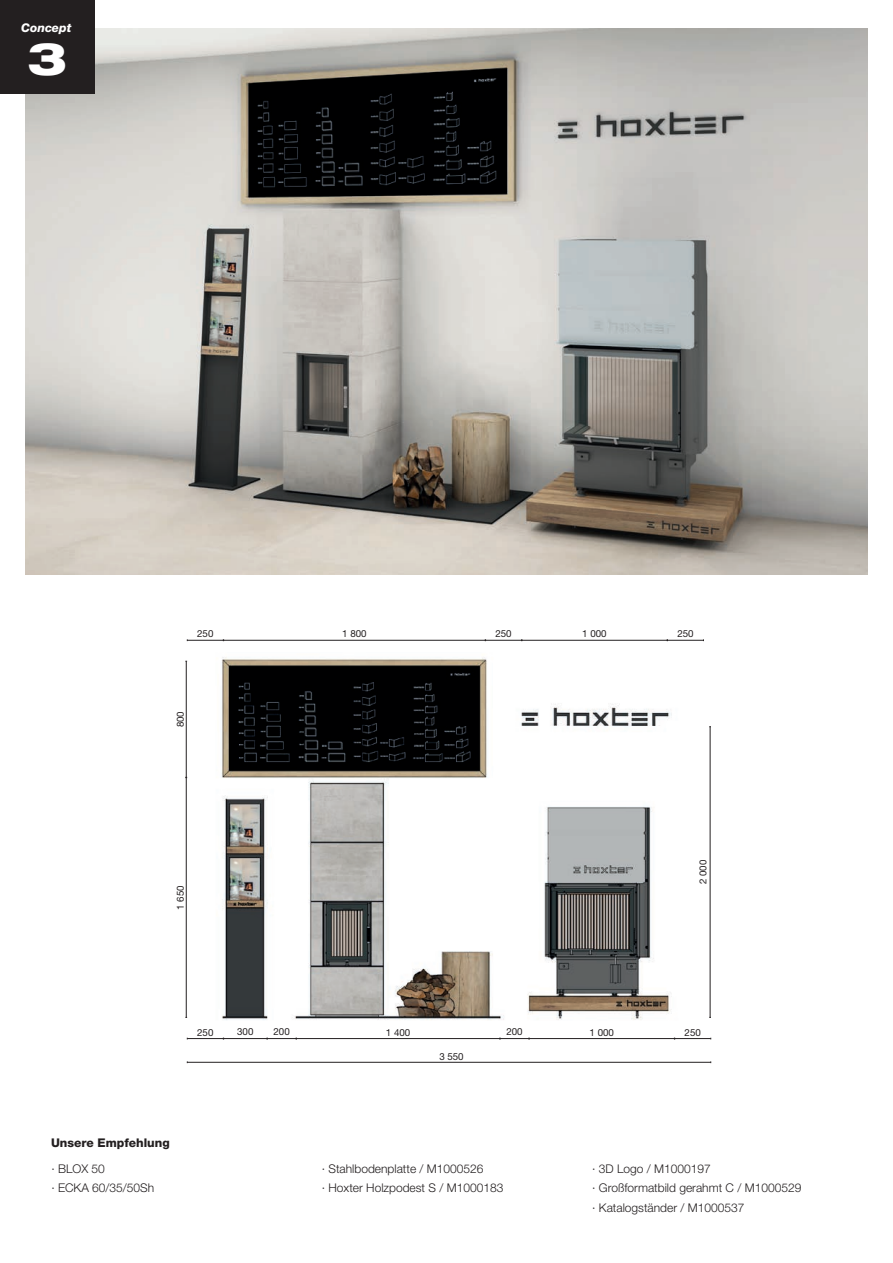
<style>
.page{position:relative;width:893px;height:1263px;background:#fff}
.page>*{position:absolute;margin:0;border:0;box-sizing:border-box;transform-origin:0 0}
.t1{font:800 expanded 45px "Helvetica Neue LT Pro";color:#fff}
.t2{font:300 12px/19.5px "Helvetica Neue LT Pro";color:#231f20}
.t3{font:800 12px "Helvetica Neue LT Pro";color:#231f20}
.t4{font:italic 800 12px "Helvetica Neue LT Pro";color:#fff}
.t5{font:9.75px "Helvetica Neue LT Pro";color:#231f20}
</style>
<div class="page">
<img style="left:26px;top:29px;width:841px;height:545px">
<div style="left:0;top:0;width:95px;height:94px;background:#231f20"></div>
<img style="left:185px;top:657px;width:525px;height:363px">
<hr style="left:187px;top:1038px;width:36px;height:1px;background:#231f20">
<hr style="left:187px;top:640px;width:36px;height:1px;background:#231f20">
<hr style="left:486px;top:640px;width:36px;height:1px;background:#231f20">
<hr style="left:667px;top:640px;width:36px;height:1px;background:#231f20">
<hr style="left:675px;top:1038px;width:36px;height:1px;background:#231f20">
<hr style="left:187px;top:1062px;width:524px;height:1px;background:#231f20">
<hr style="left:224px;top:1038px;width:43px;height:1px;background:#231f20">
<hr style="left:296px;top:1038px;width:204px;height:1px;background:#231f20">
<svg style="left:267px;top:1038px;width:29px;height:1px"></svg>
<hr style="left:529px;top:1038px;width:145px;height:1px;background:#231f20">
<svg style="left:500px;top:1038px;width:29px;height:1px"></svg>
<hr style="left:186px;top:778px;width:1px;height:239px;background:#231f20">
<hr style="left:186px;top:661px;width:1px;height:116px;background:#231f20">
<hr style="left:710px;top:727px;width:1px;height:290px;background:#231f20">
<hr style="left:224px;top:640px;width:261px;height:1px;background:#231f20">
<hr style="left:522px;top:640px;width:145px;height:1px;background:#231f20">
<p class="t4" style="left:21px;top:21px;width:52px">Concept</p>
<h1 class="t1" style="left:27px;top:30px;width:41px">3</h1>
<p class="t5" style="left:197px;top:628px;width:18px">250</p>
<p class="t5" style="left:342px;top:628px;width:26px">1 800</p>
<p class="t5" style="left:495px;top:628px;width:18px">250</p>
<p class="t5" style="left:582px;top:628px;width:26px">1 000</p>
<p class="t5" style="left:677px;top:628px;width:18px">250</p>
<p class="t5" style="left:175px;top:727px;width:18px;rotate:-90deg">800</p>
<p class="t5" style="left:175px;top:910px;width:26px;rotate:-90deg">1 650</p>
<p class="t5" style="left:697px;top:884px;width:26px;rotate:-90deg">2 000</p>
<p class="t5" style="left:197px;top:1026px;width:18px">250</p>
<p class="t5" style="left:237px;top:1026px;width:18px">300</p>
<p class="t5" style="left:274px;top:1026px;width:18px">200</p>
<p class="t5" style="left:386px;top:1026px;width:26px">1 400</p>
<p class="t5" style="left:506px;top:1026px;width:18px">200</p>
<p class="t5" style="left:590px;top:1026px;width:26px">1 000</p>
<p class="t5" style="left:685px;top:1026px;width:18px">250</p>
<p class="t5" style="left:439px;top:1050px;width:26px">3 550</p>
<p class="t3" style="left:51px;top:1136px;width:120px">Unsere Empfehlung</p>
<p class="t2" style="left:51px;top:1159px;width:104px">· BLOX 50<br>· ECKA 60/35/50Sh</p>
<p class="t2" style="left:322px;top:1159px;width:183px">· Stahlbodenplatte / M1000526<br>· Hoxter Holzpodest S / M1000183</p>
<p class="t2" style="left:592px;top:1159px;width:211px">· 3D Logo / M1000197<br>· Großformatbild gerahmt C / M1000529 · Katalogständer / M1000537</p>
</div>
